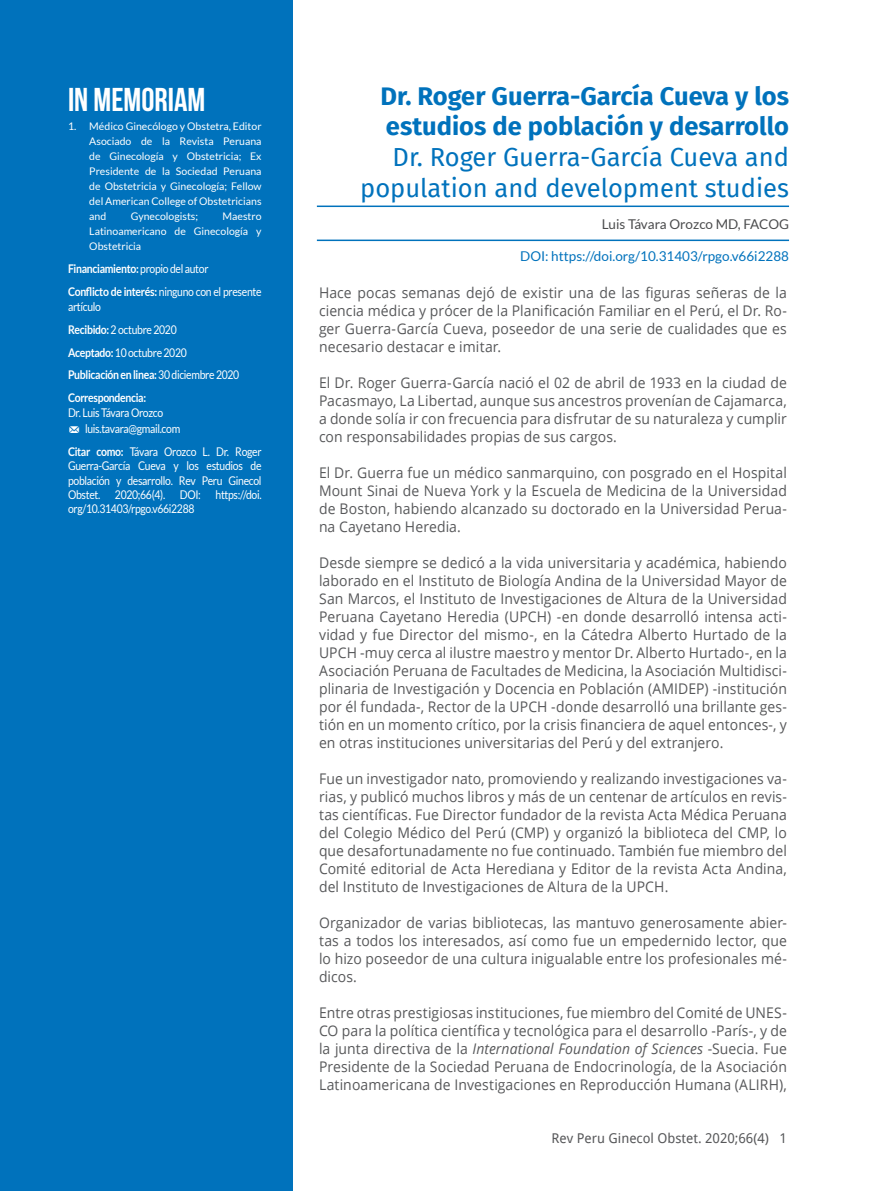
<style>
.page{position:relative;width:872px;height:1191px;background:#fff}
.page>*{position:absolute;margin:0;border:0;box-sizing:border-box;transform-origin:0 0}
.t1{font:700 33px "Bebas Neue";color:#fff}
.t2{font:700 25.5px/30.6px "Fira Sans";color:#0072bc}
.t3{font:25.5px/30.6px "Fira Sans";color:#0072bc;text-align:right}
.t4{font:14.7px/18px "Open Sans";letter-spacing:.005em;color:#57585a;text-align:justify;scale:.95 1}
.t5{font:13.5px "Lato";color:#0072bc}
.t6{font:13.5px "Droid Sans";color:#57585a}
.t7{font:13.5px "Lato";color:#4b4c4d}
.t8{font:12px/14.4px "Lato";letter-spacing:-.03em;color:#fff;scale:.87 1}
.t9{font:700 12px/23px "Lato";letter-spacing:-.03em;color:#fff;scale:.87 1}
.t10{font:10.5px/15px "Lato";color:#fff;text-align:justify}
.s1{font-weight:400}
.s2{font-family:"Modern Pictograms";font-size:13.5px}
.s3{font-weight:700}
.s4{font-style:italic}
</style>
<div class="page">
<div style="left:0;top:0;width:293px;height:1191px;background:#0072bc"></div>
<hr style="left:317px;top:205px;width:472px;height:2px;background:#0072bc">
<hr style="left:317px;top:239px;width:472px;height:2px;background:#0072bc">
<h1 class="t1" style="left:68px;top:82px;width:139px">IN MEMORIAM</h1>
<p class="t10" style="left:89px;top:119px;width:174px;text-indent:-21px">1. Médico Ginecólogo y Obstetra, Editor Asociado de la Revista Peruana de Ginecología y Obstetricia; Ex Presidente de la Sociedad Peruana de Obstetricia y Ginecología; Fellow del American College of Obstetricians and</p>
<p class="t10" style="left:131px;top:209px;width:69px">Gynecologists;</p>
<p class="t10" style="left:89px;top:209px;width:174px;text-indent:133px">Maestro Latinoamericano de Ginecología y Obstetricia</p>
<p class="t9" style="left:68px;top:257px;width:224px">Financiamiento: <span class="s1">propio del autor<br></span>Conflicto de interés: <span class="s1">ninguno con el presente</span></p>
<p class="t9" style="left:68px;top:295px;width:198px"><span class="s1">artículo<br></span>Recibido: <span class="s1">2 octubre 2020<br></span>Aceptado: <span class="s1">10 octubre 2020<br></span>Publicación en linea: <span class="s1">30 diciembre 2020<br></span>Correspondencia:</p>
<p class="t8" style="left:68px;top:404px;width:130px;line-height:16.2px">Dr. Luis Távara Orozco<br><span class="s2">m</span> luis.tavara@gmail.com</p>
<p class="t8" style="left:68px;top:444px;width:224px;text-align:justify"><span class="s3">Citar como:</span> Távara Orozco L. Dr. Roger Guerra-García Cueva y los estudios de población y desarrollo. Rev Peru Ginecol Obstet. 2020;66(4). DOI: https://doi. org/10.31403/rpgo.v66i2288</p>
<h2 class="t2" style="left:380px;top:79px;width:410px">Dr. Roger Guerra-García Cueva y los estudios de población y desarrollo</h2>
<h2 class="t3" style="left:360px;top:141px;width:430px">Dr. Roger Guerra-García Cueva and population and development studies</h2>
<p class="t7" style="left:601px;top:216px;width:189px">Luis Távara Orozco MD, FACOG</p>
<p class="t5" style="left:520px;top:249px;width:270px">DOI: https://doi.org/10.31403/rpgo.v66i2288</p>
<p class="t4" style="left:319px;top:283px;width:494px">Hace pocas semanas dejó de existir una de las figuras señeras de la ciencia médica y prócer de la Planificación Familiar en el Perú, el Dr. Ro&shy;ger Guerra-García Cueva, poseedor de una serie de cualidades que es necesario destacar e imitar.</p>
<p class="t4" style="left:319px;top:373px;width:494px">El Dr. Roger Guerra-García nació el 02 de abril de 1933 en la ciudad de Pacasmayo, La Libertad, aunque sus ancestros provenían de Cajamarca, a donde solía ir con frecuencia para disfrutar de su naturaleza y cumplir con responsabilidades propias de sus cargos.</p>
<p class="t4" style="left:319px;top:463px;width:494px">El Dr. Guerra fue un médico sanmarquino, con posgrado en el Hospital Mount Sinai de Nueva York y la Escuela de Medicina de la Universidad de Boston, habiendo alcanzado su doctorado en la Universidad Perua&shy;na Cayetano Heredia.</p>
<p class="t4" style="left:319px;top:553px;width:494px">Desde siempre se dedicó a la vida universitaria y académica, habiendo laborado en el Instituto de Biología Andina de la Universidad Mayor de San Marcos, el Instituto de Investigaciones de Altura de la Universidad Peruana Cayetano Heredia (UPCH) -en donde desarrolló intensa acti&shy;vidad y fue Director del mismo-, en la Cátedra Alberto Hurtado de la UPCH -muy cerca al ilustre maestro y mentor Dr. Alberto Hurtado-, en la Asociación Peruana de Facultades de Medicina, la Asociación Multidisci&shy;plinaria de Investigación y Docencia en Población (AMIDEP) -institución por él fundada-, Rector de la UPCH -donde desarrolló una brillante ges&shy;tión en un momento crítico, por la crisis financiera de aquel entonces-, y en otras instituciones universitarias del Perú y del extranjero.</p>
<p class="t4" style="left:319px;top:769px;width:494px">Fue un investigador nato, promoviendo y realizando investigaciones va&shy;rias, y publicó muchos libros y más de un centenar de artículos en revis&shy;tas científicas. Fue Director fundador de la revista Acta Médica Peruana del Colegio Médico del Perú (CMP) y organizó la biblioteca del CMP, lo que desafortunadamente no fue continuado. También fue miembro del Comité editorial de Acta Herediana y Editor de la revista Acta Andina, del Instituto de Investigaciones de Altura de la UPCH.</p>
<p class="t4" style="left:319px;top:913px;width:494px">Organizador de varias bibliotecas, las mantuvo generosamente abier&shy;tas a todos los interesados, así como fue un empedernido lector, que lo hizo poseedor de una cultura inigualable entre los profesionales mé&shy;dicos.</p>
<p class="t4" style="left:319px;top:1003px;width:494px">Entre otras prestigiosas instituciones, fue miembro del Comité de UNES-CO para la política científica y tecnológica para el desarrollo -París-, y de la junta directiva de la <span class="s4">International Foundation of Sciences</span> -Suecia. Fue Presidente de la Sociedad Peruana de Endocrinología, de la Asociación Latinoamericana de Investigaciones en Reproducción Humana (ALIRH),</p>
<p class="t6" style="left:551px;top:1128px;width:237px">Rev Peru Ginecol Obstet. 2020;66(4) 1</p>
</div>
